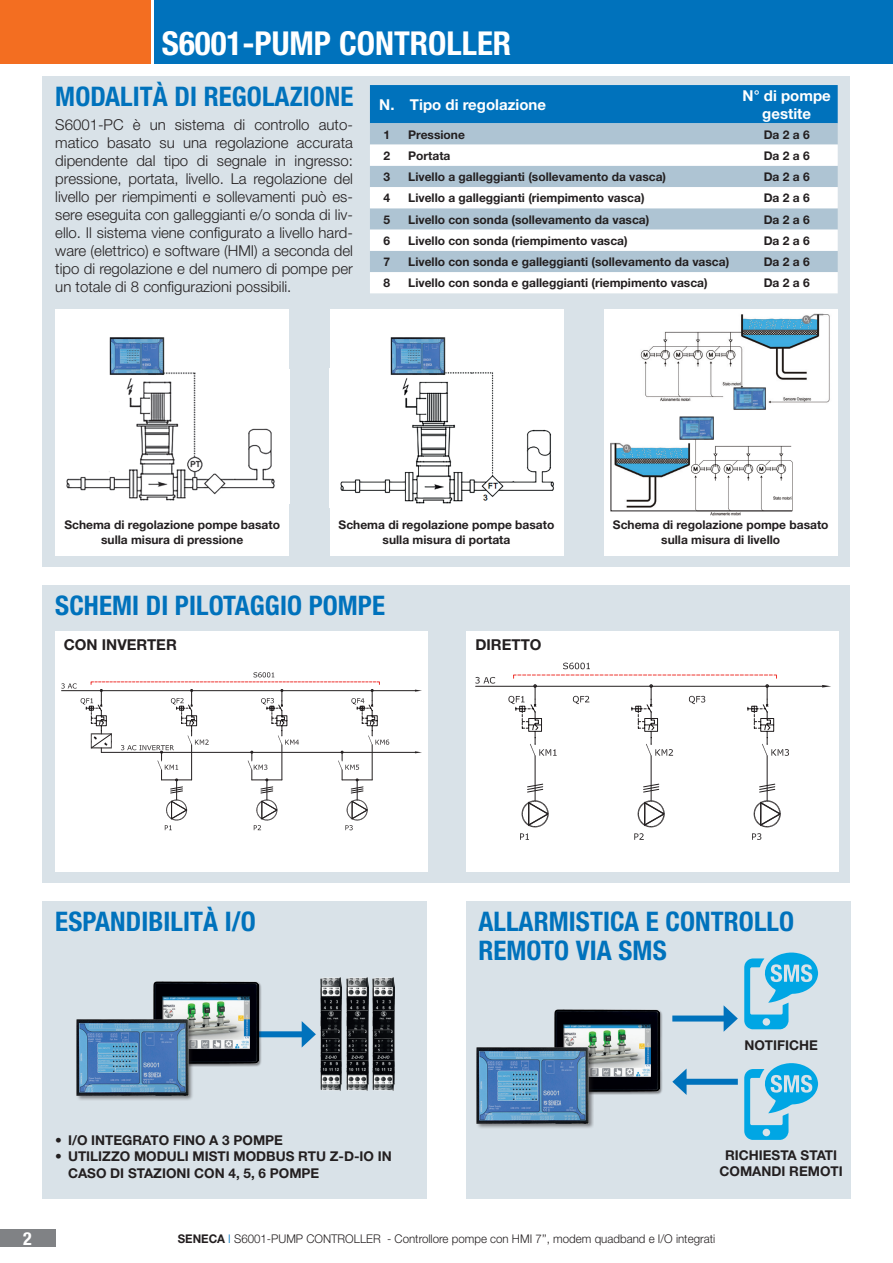
<style>
.page{position:relative;width:893px;height:1263px;background:#fff}
.page>*{position:absolute;margin:0;border:0;box-sizing:border-box;transform-origin:0 0}
.t1{font:700 condensed 33px "Helvetica Neue";color:#fff}
.t2{font:700 condensed 27px/28.5px "Helvetica Neue";letter-spacing:.005em;color:#0072bc}
.t3{font:700 condensed 18px "Helvetica Neue";color:#fff}
.t4{font:300 15px/18px "Helvetica Neue";color:#231f20;text-align:justify}
.t5{font:700 15px/18px "Helvetica Neue";color:#fff;text-align:center}
.t6{font:700 15px "Helvetica Neue";color:#231f20}
.t7{font:700 13.5px/16.2px "Helvetica Neue";color:#231f20}
.t8{font:700 12px/14.4px "Helvetica Neue";color:#231f20;text-align:center}
.t9{font:300 12px "Helvetica Neue";color:#231f20;scale:.96 1}
.s1{font-weight:700}
.s2{color:#0072bc}
</style>
<div class="page">
<div style="left:0;top:0;width:150px;height:64px;background:#f36e21"></div>
<div style="left:154px;top:0;width:739px;height:64px;background:#0072bc"></div>
<div style="left:0;top:1230px;width:55px;height:17px;background:#808285"></div>
<div style="left:43px;top:77px;width:807px;height:490px;background:#d9e2e8"></div>
<div style="left:43px;top:901px;width:384px;height:298px;background:#d9e2e8"></div>
<div style="left:466px;top:901px;width:384px;height:298px;background:#d9e2e8"></div>
<div style="left:370px;top:85px;width:468px;height:38px;background:#0072bc"></div>
<div style="left:370px;top:123px;width:468px;height:21px;background:#aec4d3"></div>
<svg style="left:370px;top:145px;width:468px;height:148px;background:#dce5ec"></svg>
<div style="left:55px;top:309px;width:234px;height:246px;background:#fff"></div>
<img style="left:66px;top:372px;width:209px;height:129px">
<div style="left:604px;top:309px;width:234px;height:246px;background:#fff"></div>
<div style="left:43px;top:585px;width:807px;height:298px;background:#d9e2e8"></div>
<div style="left:55px;top:631px;width:372px;height:241px;background:#fff"></div>
<svg style="left:61px;top:672px;width:361px;height:158px"></svg>
<div style="left:467px;top:631px;width:372px;height:241px;background:#fff"></div>
<hr style="left:476px;top:686px;width:346px;height:1px;background:#231f20">
<svg style="left:475px;top:677px;width:20px;height:6px"></svg>
<svg style="left:563px;top:663px;width:27px;height:6px"></svg>
<svg style="left:520px;top:833px;width:9px;height:7px"></svg>
<svg style="left:634px;top:833px;width:10px;height:7px"></svg>
<svg style="left:752px;top:833px;width:9px;height:7px"></svg>
<svg style="left:508px;top:675px;width:281px;height:152px"></svg>
<svg style="left:822px;top:685px;width:9px;height:2px"></svg>
<div style="left:330px;top:309px;width:233px;height:246px;background:#fff"></div>
<img style="left:340px;top:372px;width:214px;height:132px">
<svg style="left:744px;top:952px;width:74px;height:77px"></svg>
<svg style="left:744px;top:1063px;width:74px;height:77px"></svg>
<div style="left:672px;top:1015px;width:57px;height:6px;background:#0072bc"></div>
<svg style="left:724px;top:1005px;width:14px;height:27px"></svg>
<div style="left:250px;top:1031px;width:57px;height:6px;background:#0072bc"></div>
<svg style="left:302px;top:1021px;width:14px;height:26px"></svg>
<div style="left:681px;top:1079px;width:57px;height:6px;background:#0072bc"></div>
<svg style="left:672px;top:1068px;width:15px;height:27px"></svg>
<img style="left:320px;top:978px;width:22px;height:113px">
<img style="left:347px;top:978px;width:21px;height:113px">
<img style="left:373px;top:978px;width:21px;height:113px">
<div style="left:153px;top:981px;width:109px;height:86px;background:#231f20;opacity:.5"></div>
<img style="left:154px;top:982px;width:105px;height:82px">
<div style="left:554px;top:1009px;width:108px;height:86px;background:#231f20;opacity:.5"></div>
<img style="left:554px;top:1010px;width:105px;height:82px">
<div style="left:76px;top:1019px;width:118px;height:82px;background:#231f20;opacity:.5"></div>
<img style="left:76px;top:1015px;width:115px;height:84px">
<img style="left:109px;top:337px;width:57px;height:40px">
<img style="left:390px;top:337px;width:56px;height:40px">
<div style="left:477px;top:1047px;width:117px;height:82px;background:#231f20;opacity:.5"></div>
<img style="left:476px;top:1043px;width:115px;height:84px">
<img style="left:640px;top:313px;width:190px;height:97px">
<img style="left:734px;top:387px;width:33px;height:23px">
<img style="left:687px;top:441px;width:106px;height:74px">
<img style="left:680px;top:416px;width:34px;height:25px">
<img style="left:610px;top:441px;width:81px;height:3px">
<svg style="left:610px;top:444px;width:182px;height:67px"></svg>
<h1 class="t1" style="left:162px;top:24px;width:351px">S6001-PUMP CONTROLLER</h1>
<h1 class="t1" style="left:162px;top:24px;width:138px">Cloud BOX</h1>
<h2 class="t2" style="left:55px;top:82px;width:300px">MODALITÀ DI REGOLAZIONE</h2>
<p class="t4" style="left:55px;top:116px;width:299px">S6001-PC è un sistema di controllo auto&shy;matico basato su una regolazione accurata dipendente dal tipo di segnale in ingresso: pressione, portata, livello. La regolazione del livello per riempimenti e sollevamenti può es&shy;sere eseguita con galleggianti e/o sonda di liv&shy;ello. Il sistema viene configurato a livello hard&shy;ware (elettrico) e software (HMI) a seconda del tipo di regolazione e del numero di pompe per un totale di 8 configurazioni possibili.</p>
<p class="t5" style="left:379px;top:95px;width:168px">N. Tipo di regolazione</p>
<p class="t5" style="left:743px;top:86px;width:90px">N° di pompe gestite</p>
<p class="t8" style="left:384px;top:127px;width:8px">1</p>
<p class="t8" style="left:408px;top:127px;width:58px">Pressione</p>
<p class="t8" style="left:764px;top:127px;width:48px">Da 2 a 6</p>
<p class="t8" style="left:384px;top:148px;width:8px">2</p>
<p class="t8" style="left:408px;top:148px;width:44px">Portata</p>
<p class="t8" style="left:764px;top:148px;width:48px">Da 2 a 6</p>
<p class="t8" style="left:384px;top:169px;width:8px">3</p>
<p class="t8" style="left:408px;top:169px;width:259px">Livello a galleggianti (sollevamento da vasca)</p>
<p class="t8" style="left:764px;top:169px;width:48px">Da 2 a 6</p>
<p class="t8" style="left:384px;top:191px;width:8px">4</p>
<p class="t8" style="left:408px;top:191px;width:238px">Livello a galleggianti (riempimento vasca)</p>
<p class="t8" style="left:764px;top:191px;width:48px">Da 2 a 6</p>
<p class="t8" style="left:384px;top:212px;width:8px">5</p>
<p class="t8" style="left:408px;top:212px;width:243px">Livello con sonda (sollevamento da vasca)</p>
<p class="t8" style="left:764px;top:212px;width:48px">Da 2 a 6</p>
<p class="t8" style="left:384px;top:233px;width:8px">6</p>
<p class="t8" style="left:408px;top:233px;width:221px">Livello con sonda (riempimento vasca)</p>
<p class="t8" style="left:764px;top:233px;width:48px">Da 2 a 6</p>
<p class="t8" style="left:384px;top:254px;width:8px">7</p>
<p class="t8" style="left:408px;top:254px;width:323px">Livello con sonda e galleggianti (sollevamento da vasca)</p>
<p class="t8" style="left:764px;top:254px;width:48px">Da 2 a 6</p>
<p class="t8" style="left:384px;top:276px;width:8px">8</p>
<p class="t8" style="left:408px;top:276px;width:301px">Livello con sonda e galleggianti (riempimento vasca)</p>
<p class="t8" style="left:764px;top:276px;width:48px">Da 2 a 6</p>
<p class="t8" style="left:64px;top:517px;width:217px">Schema di regolazione pompe basato sulla misura di pressione</p>
<p class="t8" style="left:339px;top:517px;width:217px">Schema di regolazione pompe basato sulla misura di portata</p>
<p class="t8" style="left:613px;top:517px;width:217px">Schema di regolazione pompe basato sulla misura di livello</p>
<h2 class="t2" style="left:55px;top:591px;width:331px">SCHEMI DI PILOTAGGIO POMPE</h2>
<p class="t6" style="left:64px;top:636px;width:115px">CON INVERTER</p>
<p class="t6" style="left:475px;top:636px;width:68px">DIRETTO</p>
<h2 class="t2" style="left:55px;top:907px;width:202px">ESPANDIBILITÀ I/O</h2>
<h2 class="t2" style="left:478px;top:907px;width:317px">ALLARMISTICA E CONTROLLO<br>REMOTO VIA SMS</h2>
<p class="t7" style="left:55px;top:1132px;width:229px">• I/O INTEGRATO FINO A 3 POMPE</p>
<p class="t7" style="left:68px;top:1148px;width:325px;text-indent:-13px">• UTILIZZO MODULI MISTI MODBUS RTU Z-D-IO IN<br>CASO DI STAZIONI CON 4, 5, 6 POMPE</p>
<p class="t7" style="left:744px;top:1037px;width:75px">NOTIFICHE</p>
<p class="t7" style="left:719px;top:1146px;width:125px;text-align:center">RICHIESTA STATI<br>COMANDI REMOTI</p>
<h3 class="t3" style="left:23px;top:1228px;width:10px">2</h3>
<p class="t9" style="left:178px;top:1231px;width:561px"><span class="s1">SENECA</span> <span class="s2">I</span> S6001-PUMP CONTROLLER - Controllore pompe con HMI 7’’, modem quadband e I/O integrati</p>
</div>
